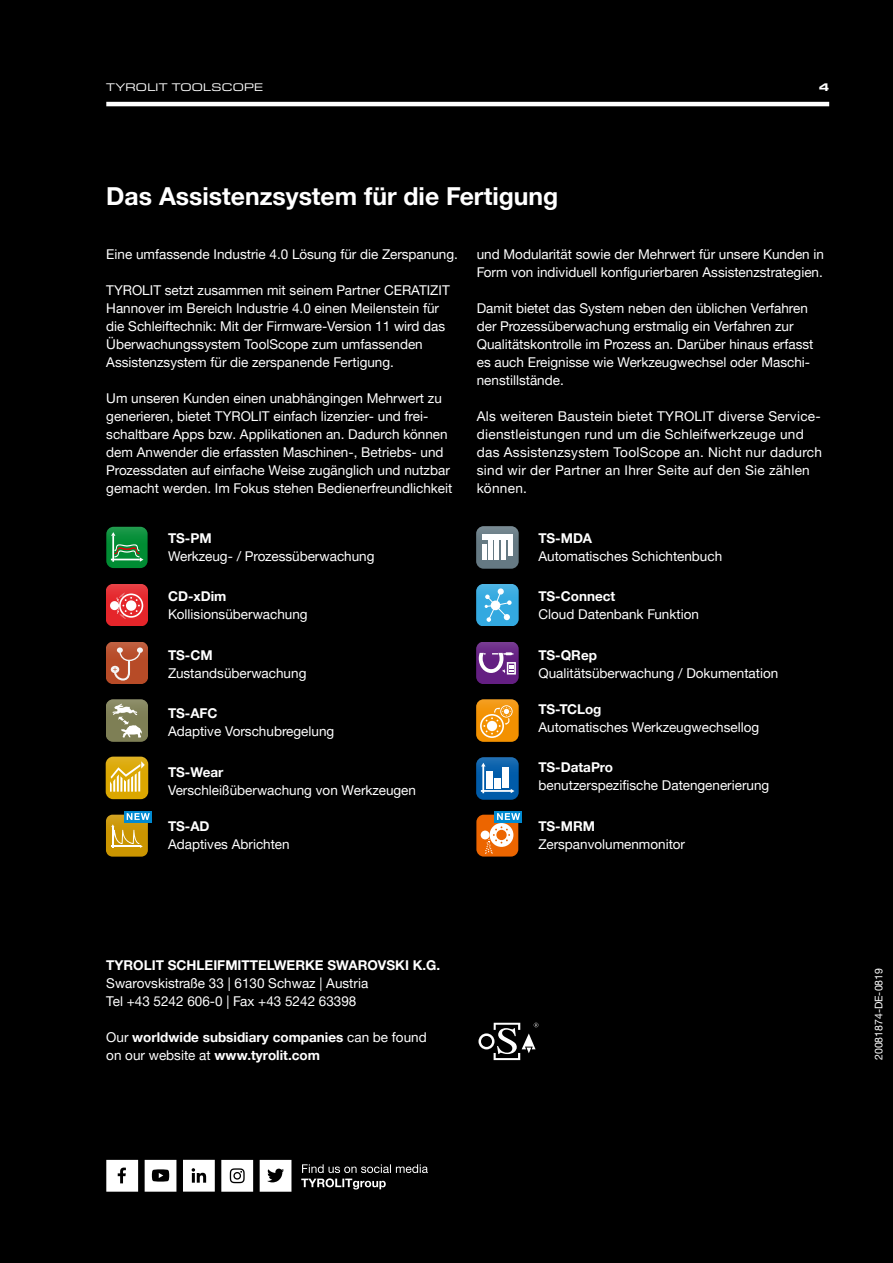
<style>
.page{position:relative;width:893px;height:1263px;background:#000}
.page>*{position:absolute;margin:0;border:0;box-sizing:border-box;transform-origin:0 0}
.t1{font:700 24.75px "Helvetica Neue LTW1 G";color:#fff}
.t2{font:13.5px/18px "Helvetica Neue LTW1 G";color:#fff}
.t3{font:700 13.5px/18px "Helvetica Neue LTW1 G";color:#fff}
.t4{font:13.5px/18px "Helvetica Neue LTW1 G";letter-spacing:.02em;color:#fff}
.t5{font:expanded 11.25px "Eurostile Next W1 G";letter-spacing:.02em;color:#fff}
.t6{font:700 expanded 11.25px "Eurostile Next W1 G";color:#fff}
.t7{font:10.5px "Helvetica Neue LTW1 G";color:#fff}
.s1{font-weight:400}
</style>
<div class="page">
<svg style="left:478px;top:1023px;width:60px;height:37px"></svg>
<hr style="left:106px;top:102px;width:723px;height:4px;background:#fff">
<div style="left:477px;top:642px;width:41px;height:41px;background:#641f82;border-radius:7px"></div>
<svg style="left:477px;top:642px;width:41px;height:32px"></svg>
<div style="left:106px;top:527px;width:42px;height:41px;background:#008c33;border-radius:7px"></div>
<svg style="left:106px;top:527px;width:42px;height:35px"></svg>
<div style="left:106px;top:584px;width:42px;height:42px;background:#e5252a;border-radius:7px"></div>
<svg style="left:106px;top:584px;width:42px;height:35px"></svg>
<div style="left:106px;top:642px;width:42px;height:41px;background:#b74b27;border-radius:7px"></div>
<svg style="left:106px;top:642px;width:42px;height:38px"></svg>
<div style="left:106px;top:700px;width:42px;height:41px;background:#7e7f55;border-radius:7px"></div>
<svg style="left:106px;top:700px;width:42px;height:38px"></svg>
<div style="left:106px;top:757px;width:42px;height:42px;background:#dba700;border-radius:7px"></div>
<svg style="left:106px;top:757px;width:42px;height:35px"></svg>
<div style="left:477px;top:527px;width:41px;height:41px;background:#657983;border-radius:7px"></div>
<svg style="left:477px;top:527px;width:41px;height:32px"></svg>
<div style="left:477px;top:700px;width:41px;height:41px;background:#f39100;border-radius:7px"></div>
<svg style="left:477px;top:700px;width:41px;height:38px"></svg>
<div style="left:477px;top:758px;width:41px;height:41px;background:#005ba9;border-radius:7px"></div>
<svg style="left:477px;top:758px;width:41px;height:35px"></svg>
<div style="left:477px;top:584px;width:41px;height:42px;background:#33a9e0;border-radius:7px"></div>
<svg style="left:477px;top:584px;width:41px;height:38px"></svg>
<svg style="left:301px;top:1164px;width:127px;height:25px"></svg>
<svg style="left:106px;top:1160px;width:32px;height:32px"></svg>
<svg style="left:145px;top:1160px;width:31px;height:32px"></svg>
<svg style="left:260px;top:1160px;width:31px;height:32px"></svg>
<svg style="left:221px;top:1160px;width:32px;height:32px"></svg>
<svg style="left:183px;top:1160px;width:32px;height:31px"></svg>
<div style="left:124px;top:811px;width:28px;height:11px;background:#008ad1"></div>
<svg style="left:106px;top:813px;width:44px;height:44px;background:#b09838"></svg>
<div style="left:476px;top:815px;width:42px;height:41px;background:#ec6500;border-radius:7px"></div>
<div style="left:490px;top:823px;width:23px;height:24px;background:#fff;border-radius:50%"></div>
<div style="left:481px;top:830px;width:9px;height:9px;background:#fff;border-radius:50%"></div>
<svg style="left:485px;top:826px;width:25px;height:28px"></svg>
<div style="left:496px;top:830px;width:11px;height:10px;background:#ec6500;border-radius:50%"></div>
<div style="left:494px;top:811px;width:28px;height:11px;background:#008ad1"></div>
<svg style="left:497px;top:813px;width:23px;height:7px"></svg>
<p class="t5" style="left:106px;top:80px;width:158px">TYROLIT TOOLSCOPE</p>
<p class="t6" style="left:819px;top:80px;width:12px">4</p>
<h1 class="t1" style="left:106px;top:181px;width:454px">Das Assistenzsystem für die Fertigung</h1>
<p class="t2" style="left:106px;top:245px;width:353px">Eine umfassende Industrie 4.0 Lösung für die Zerspanung.</p>
<p class="t2" style="left:106px;top:281px;width:345px">TYROLIT setzt zusammen mit seinem Partner CERATIZIT Hannover im Bereich Industrie 4.0 einen Meilenstein für die Schleiftechnik: Mit der Firmware-Version 11 wird das Überwachungssystem ToolScope zum umfassenden Assistenzsystem für die zerspanende Fertigung.</p>
<p class="t2" style="left:106px;top:389px;width:348px">Um unseren Kunden einen unabhängingen Mehrwert zu generieren, bietet TYROLIT einfach lizenzier- und frei&shy;schaltbare Apps bzw. Applikationen an. Dadurch können dem Anwender die erfassten Maschinen-, Betriebs- und Prozessdaten auf einfache Weise zugänglich und nutzbar gemacht werden. Im Fokus stehen Bedienerfreundlichkeit</p>
<p class="t2" style="left:477px;top:245px;width:349px">und Modularität sowie der Mehrwert für unsere Kunden in<br>Form von individuell konfigurierbaren Assistenzstrategien.</p>
<p class="t2" style="left:477px;top:299px;width:338px">Damit bietet das System neben den üblichen Verfahren der Prozessüberwachung erstmalig ein Verfahren zur Qualitätskontrolle im Prozess an. Darüber hinaus erfasst es auch Ereignisse wie Werkzeugwechsel oder Maschi&shy;nenstillstände.</p>
<p class="t4" style="left:477px;top:407px;width:347px">Als weiteren Baustein bietet TYROLIT diverse Service&shy;dienstleistungen rund um die Schleifwerkzeuge und das Assistenzsystem ToolScope an. Nicht nur dadurch sind wir der Partner an Ihrer Seite auf den Sie zählen können.</p>
<p class="t3" style="left:168px;top:529px;width:45px">TS-PM</p>
<p class="t2" style="left:168px;top:547px;width:208px">Werkzeug- / Prozessüberwachung</p>
<p class="t3" style="left:538px;top:529px;width:55px">TS-MDA</p>
<p class="t2" style="left:538px;top:547px;width:185px">Automatisches Schichtenbuch</p>
<p class="t3" style="left:168px;top:587px;width:60px">CD-xDim</p>
<p class="t2" style="left:168px;top:605px;width:141px">Kollisionsüberwachung</p>
<p class="t3" style="left:538px;top:587px;width:78px">TS-Connect</p>
<p class="t2" style="left:538px;top:605px;width:162px">Cloud Datenbank Funktion</p>
<p class="t3" style="left:168px;top:646px;width:46px">TS-CM</p>
<p class="t2" style="left:168px;top:664px;width:140px">Zustandsüberwachung</p>
<p class="t3" style="left:538px;top:646px;width:60px">TS-QRep</p>
<p class="t2" style="left:538px;top:664px;width:241px">Qualitätsüberwachung / Dokumentation</p>
<p class="t3" style="left:168px;top:704px;width:51px">TS-AFC</p>
<p class="t2" style="left:168px;top:722px;width:168px">Adaptive Vorschubregelung</p>
<p class="t3" style="left:168px;top:763px;width:57px">TS-Wear</p>
<p class="t2" style="left:168px;top:781px;width:249px">Verschleißüberwachung von Werkzeugen</p>
<p class="t3" style="left:168px;top:817px;width:43px">TS-AD</p>
<p class="t2" style="left:168px;top:835px;width:123px">Adaptives Abrichten</p>
<p class="t3" style="left:538px;top:700px;width:65px">TS-TCLog</p>
<p class="t2" style="left:538px;top:718px;width:222px">Automatisches Werkzeugwechsellog</p>
<p class="t3" style="left:538px;top:758px;width:76px">TS-DataPro</p>
<p class="t2" style="left:538px;top:776px;width:232px">benutzerspezifische Datengenerierung</p>
<p class="t3" style="left:538px;top:817px;width:58px">TS-MRM</p>
<p class="t2" style="left:538px;top:835px;width:148px">Zerspanvolumenmonitor</p>
<p class="t3" style="left:106px;top:956px;width:335px">TYROLIT SCHLEIFMITTELWERKE SWAROVSKI K.G.</p>
<p class="t2" style="left:106px;top:974px;width:263px">Swarovskistraße 33 | 6130 Schwaz | Austria<br>Tel +43 5242 606-0 | Fax +43 5242 63398</p>
<p class="t3" style="left:106px;top:1028px;width:322px"><span class="s1">Our</span> worldwide subsidiary companies <span class="s1">can be found on our website at</span> www.tyrolit.com</p>
<p class="t7" style="left:872px;top:1060px;width:94px;rotate:-90deg">20081874-DE-0819</p>
</div>
